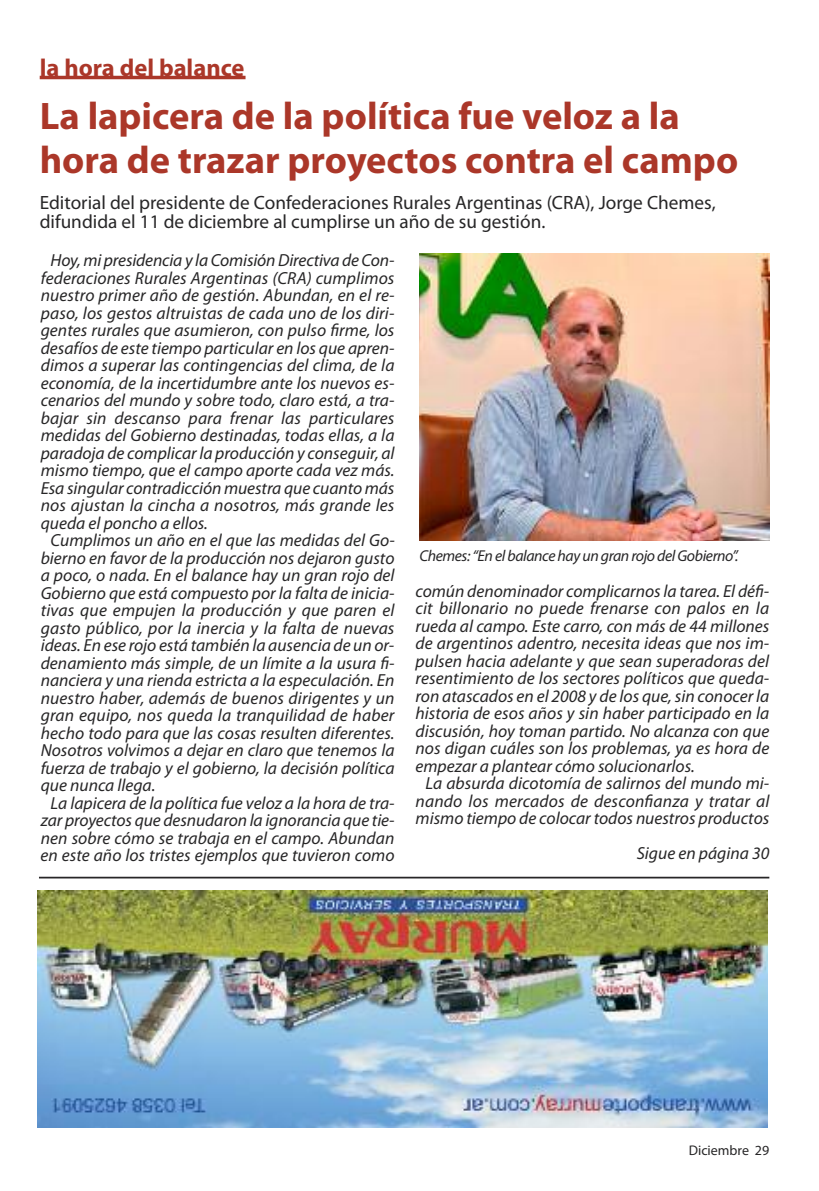
<style>
.page{position:relative;width:819px;height:1191px;background:#fff}
.page>*{position:absolute;margin:0;border:0;box-sizing:border-box;transform-origin:0 0}
.t1{font:700 38.5px/43.8px "Myriad Pro";color:#ab3729}
.t2{font:700 24.5px "Myriad Pro";color:#ab3729}
.t3{font:19.25px/19.2px "Myriad Pro";color:#272627}
.t4{font:italic 17.5px "Myriad Pro";color:#272627}
.t5{font:italic 15.75px "Myriad Pro";letter-spacing:-.025em;color:#272627}
.t6{font:14px "Myriad Pro";color:#272627}
</style>
<div class="page">
<hr style="left:40px;top:76px;width:205px;height:3px;background:#ab3729">
<img style="left:38px;top:890px;width:729px;height:237px">
<hr style="left:39px;top:876px;width:730px;height:2px;background:#272627">
<img style="left:419px;top:253px;width:350px;height:287px">
<h2 class="t2" style="left:40px;top:59px;width:206px">la hora del balance</h2>
<h1 class="t1" style="left:40px;top:98px;width:700px">La lapicera de la política fue veloz a la hora de trazar proyectos contra el campo</h1>
<p class="t3" style="left:40px;top:194px;width:677px">Editorial del presidente de Confederaciones Rurales Argentinas (CRA), Jorge Chemes, difundida el 11 de diciembre al cumplirse un año de su gestión.</p>
<p class="t4" style="left:51px;top:254px;width:345px">Hoy, mi presidencia y la ComisiónDirectiva de Con-</p>
<p class="t4" style="left:41px;top:271px;width:355px">federaciones Rurales Argentinas (CRA) cumplimos</p>
<p class="t4" style="left:41px;top:289px;width:355px">nuestro primer año de gestión. Abundan, en el re-</p>
<p class="t4" style="left:41px;top:306px;width:355px">paso, los gestos altruistas de cada uno de los diri-</p>
<p class="t4" style="left:41px;top:324px;width:355px">gentes rurales que asumieron, con pulso firme, los</p>
<p class="t4" style="left:41px;top:341px;width:355px">desafíos de este tiempo particular en los que apren-</p>
<p class="t4" style="left:41px;top:359px;width:355px">dimos a superar las contingencias del clima, de la</p>
<p class="t4" style="left:41px;top:376px;width:355px">economía, de la incertidumbre ante los nuevos es-</p>
<p class="t4" style="left:41px;top:394px;width:355px">cenarios del mundo y sobre todo, claro está, a tra-</p>
<p class="t4" style="left:41px;top:411px;width:355px">bajar sin descanso para frenar las particulares</p>
<p class="t4" style="left:41px;top:429px;width:355px">medidas del Gobierno destinadas, todas ellas, a la</p>
<p class="t4" style="left:41px;top:446px;width:355px">paradoja de complicarla producción y conseguir, al</p>
<p class="t4" style="left:41px;top:464px;width:355px">mismo tiempo, que el campo aporte cada vez más.</p>
<p class="t4" style="left:41px;top:481px;width:355px">Esa singular contradicción muestra que cuanto más</p>
<p class="t4" style="left:41px;top:499px;width:355px">nos ajustan la cincha a nosotros, más grande les</p>
<p class="t4" style="left:41px;top:516px;width:169px">queda el poncho a ellos.</p>
<p class="t4" style="left:51px;top:534px;width:345px">Cumplimos un año en el que las medidas del Go-</p>
<p class="t4" style="left:41px;top:551px;width:355px">bierno en favor de la producción nos dejaron gusto</p>
<p class="t4" style="left:41px;top:569px;width:355px">a poco, o nada. En el balance hay un gran rojo del</p>
<p class="t4" style="left:41px;top:586px;width:355px">Gobierno que está compuesto por la falta de inicia-</p>
<p class="t4" style="left:41px;top:604px;width:355px">tivas que empujen la producción y que paren el</p>
<p class="t4" style="left:41px;top:621px;width:355px">gasto público, por la inercia y la falta de nuevas</p>
<p class="t4" style="left:41px;top:639px;width:355px">ideas. En ese rojo está también la ausencia de un or-</p>
<p class="t4" style="left:41px;top:656px;width:355px">denamiento más simple, de un límite a la usura fi-</p>
<p class="t4" style="left:41px;top:674px;width:355px">nanciera y una rienda estricta a la especulación. En</p>
<p class="t4" style="left:41px;top:691px;width:355px">nuestro haber, además de buenos dirigentes y un</p>
<p class="t4" style="left:41px;top:709px;width:355px">gran equipo, nos queda la tranquilidad de haber</p>
<p class="t4" style="left:41px;top:726px;width:355px">hecho todo para que las cosas resulten diferentes.</p>
<p class="t4" style="left:41px;top:744px;width:355px">Nosotros volvimos a dejar en claro que tenemos la</p>
<p class="t4" style="left:41px;top:761px;width:355px">fuerza de trabajo y el gobierno, la decisión política</p>
<p class="t4" style="left:41px;top:779px;width:116px">que nunca llega.</p>
<p class="t4" style="left:51px;top:796px;width:345px">La lapicera de la política fue veloz a la hora de tra-</p>
<p class="t4" style="left:41px;top:814px;width:355px">zar proyectos que desnudaron la ignorancia que tie-</p>
<p class="t4" style="left:41px;top:831px;width:355px">nen sobre cómo se trabaja en el campo. Abundan</p>
<p class="t4" style="left:41px;top:849px;width:355px">en este año los tristes ejemplos que tuvieron como</p>
<p class="t5" style="left:419px;top:549px;width:320px">Chemes: “En el balance hay un gran rojo del Gobierno”.</p>
<p class="t4" style="left:415px;top:584px;width:355px">común denominador complicarnos la tarea. El défi-</p>
<p class="t4" style="left:415px;top:601px;width:355px">cit billonario no puede frenarse con palos en la</p>
<p class="t4" style="left:415px;top:619px;width:355px">rueda al campo. Este carro, con más de 44 millones</p>
<p class="t4" style="left:415px;top:636px;width:355px">de argentinos adentro, necesita ideas que nos im-</p>
<p class="t4" style="left:415px;top:654px;width:355px">pulsen hacia adelante y que sean superadoras del</p>
<p class="t4" style="left:415px;top:671px;width:355px">resentimiento de los sectores políticos que queda-</p>
<p class="t4" style="left:415px;top:689px;width:355px">ron atascados en el 2008 y de los que, sin conocer la</p>
<p class="t4" style="left:415px;top:706px;width:355px">historia de esos años y sin haber participado en la</p>
<p class="t4" style="left:415px;top:724px;width:355px">discusión, hoy toman partido. No alcanza con que</p>
<p class="t4" style="left:415px;top:741px;width:355px">nos digan cuáles son los problemas, ya es hora de</p>
<p class="t4" style="left:415px;top:759px;width:281px">empezar a plantear cómo solucionarlos.</p>
<p class="t4" style="left:425px;top:776px;width:345px">La absurda dicotomía de salirnos del mundo mi-</p>
<p class="t4" style="left:415px;top:794px;width:355px">nando los mercados de desconfianza y tratar al</p>
<p class="t4" style="left:415px;top:811px;width:355px">mismo tiempo de colocar todos nuestros productos</p>
<p class="t4" style="left:636px;top:846px;width:134px">Sigue en página 30</p>
<p class="t6" style="left:688px;top:1145px;width:82px">Diciembre 29</p>
</div>
